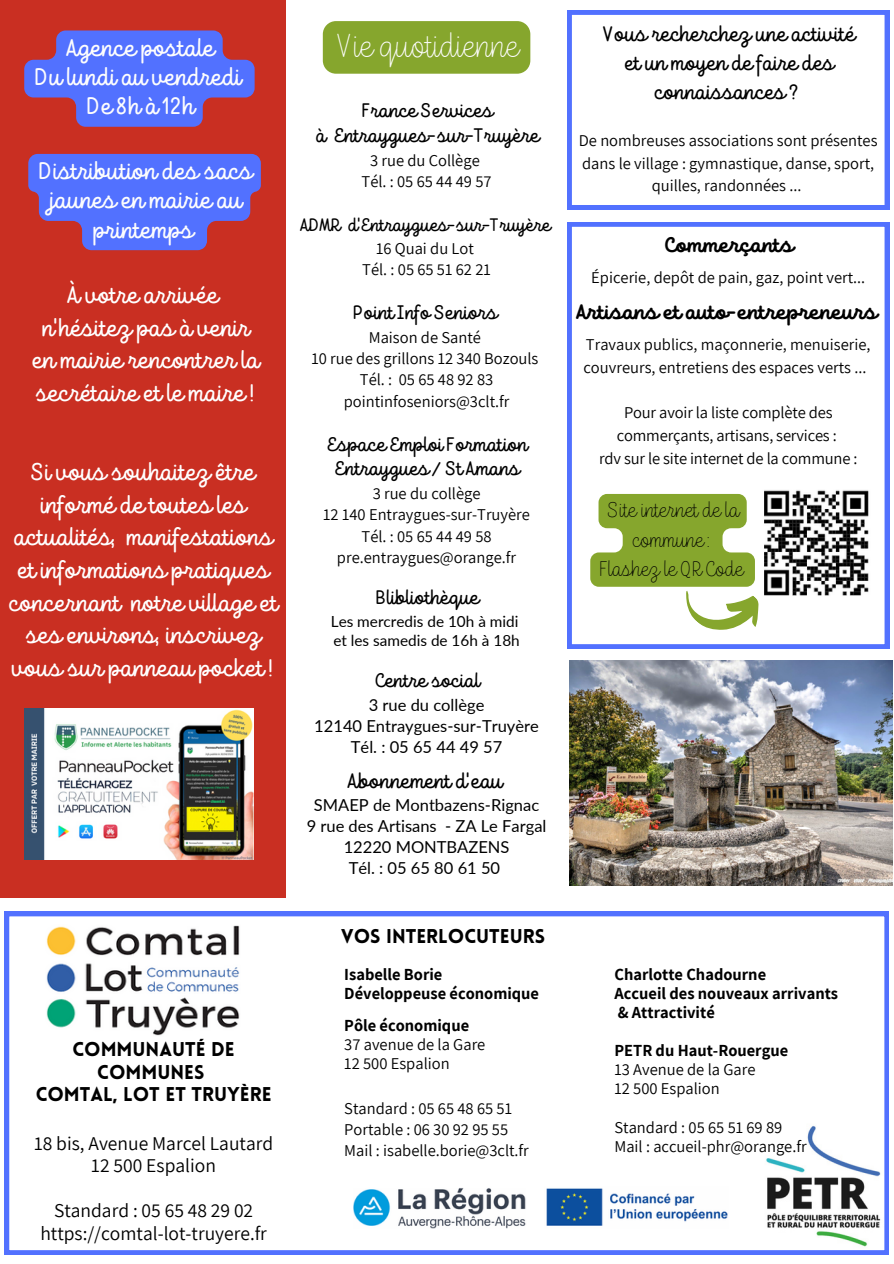
<style>
.page{position:relative;width:894px;height:1264px;background:#fff}
.page>*{position:absolute;margin:0;border:0;box-sizing:border-box;transform-origin:0 0}
.t1{font:200 33px "TT Milks Script";color:#fdfdfd}
.t2{font:24px/32.7px "TT Milks Script";color:#fff;text-align:center}
.t3{font:24px/29.2px "TT Milks Script";color:#fdfdfd;text-align:center}
.t4{font:21px/29.2px "TT Milks Script";color:#000;text-align:center}
.t5{font:200 21px/29.2px "TT Milks Script";color:#000;text-align:center}
.t6{font:700 21px "TT Milks Script";color:#000}
.t7{font:20.85px "TT Milks Script";color:#000}
.t8{font:19.5px/24.8px "TT Milks Script";color:#000;text-align:center}
.t9{font:19.5px/22.5px "Assistant";color:#000;text-align:center}
.t10{font:900 19.5px/22.5px "Lovelo";color:#000;text-align:center}
.t11{font:18px "TT Milks Script";color:#000}
.t12{font:16.5px/21.3px "Assistant";color:#000;text-align:center}
.t13{font:16.5px/20.9px "Lato";color:#000;text-align:center}
.t14{font:700 16.5px/19.2px "Assistant";color:#000}
.t15{font:15.3px "Lato";color:#000}
.s1{font-weight:700}
</style>
<div class="page">
<div style="left:0;top:0;width:286px;height:897px;background:#c92f22"></div>
<svg style="left:567px;top:222px;width:321px;height:426px"></svg>
<img style="left:25px;top:708px;width:228px;height:152px">
<div style="left:323px;top:21px;width:207px;height:53px;background:#86a62d"></div>
<svg style="left:24px;top:30px;width:230px;height:97px"></svg>
<img style="left:761px;top:486px;width:112px;height:110px">
<svg style="left:590px;top:494px;width:180px;height:155px"></svg>
<svg style="left:567px;top:10px;width:321px;height:199px"></svg>
<img style="left:569px;top:660px;width:323px;height:225px">
<svg style="left:28px;top:154px;width:233px;height:96px"></svg>
<svg style="left:5px;top:911px;width:883px;height:343px"></svg>
<h6 class="t3" style="left:34px;top:34px;width:207px">Agence postale<br>Du lundi au vendredi<br>De 8h à 12h</h6>
<p class="t3" style="left:38px;top:157px;width:215px">Distribution des sacs jaunes en mairie au printemps</p>
<h4 class="t2" style="left:31px;top:279px;width:229px">À votre arrivée n'hésitez pas à venir en mairie rencontrer la secrétaire et le maire !</h4>
<p class="t2" style="left:8px;top:456px;width:270px">Si vous souhaitez être informé de toutes les actualités, manifestations et informations pratiques concernant notre village et ses environs, inscrivez vous sur panneau pocket !</p>
<p class="t1" style="left:336px;top:27px;width:182px">Vie quotidienne</p>
<h6 class="t8" style="left:315px;top:99px;width:225px">France Services<br>à Entraygues-sur-Truyère</h6>
<h6 class="t12" style="left:361px;top:149px;width:131px">3 rue du Collège<br>Tél. : 05 65 44 49 57</h6>
<h6 class="t11" style="left:299px;top:215px;width:251px">ADMR d'Entraygues-sur-Truyère</h6>
<h6 class="t12" style="left:362px;top:237px;width:130px">16 Quai du Lot<br>Tél. : 05 65 51 62 21</h6>
<h6 class="t8" style="left:352px;top:301px;width:145px">Point Info Seniors</h6>
<h6 class="t12" style="left:311px;top:326px;width:228px">Maison de Santé<br>10 rue des grillons 12 340 Bozouls<br>Tél. : 05 65 48 92 83 pointinfoseniors@3clt.fr</h6>
<p class="t8" style="left:326px;top:432px;width:201px">Espace Emploi Formation<br>Entraygues / St Amans</p>
<p class="t12" style="left:323px;top:482px;width:208px">3 rue du collège<br>12 140 Entraygues-sur-Truyère<br>Tél. : 05 65 44 49 58 pre.entraygues@orange.fr</p>
<h2 class="t8" style="left:375px;top:585px;width:104px">Blibliothèque</h2>
<h2 class="t15" style="left:331px;top:611px;width:189px">Les mercredis de 10h à midi</h2>
<h2 class="t15" style="left:333px;top:631px;width:188px">et les samedis de 16h à 18h</h2>
<p class="t8" style="left:374px;top:669px;width:106px">Centre social</p>
<p class="t13" style="left:314px;top:694px;width:226px">3 rue du collège<br>12140 Entraygues-sur-Truyère<br>Tél. : 05 65 44 49 57</p>
<h1 class="t7" style="left:347px;top:769px;width:155px">Abonnement d'eau</h1>
<h1 class="t13" style="left:306px;top:794px;width:241px">SMAEP de Montbazens-Rignac<br>9 rue des Artisans - ZA Le Fargal<br>12220 MONTBAZENS</h1>
<h4 class="t13" style="left:348px;top:856px;width:153px">Tél. : 05 65 80 61 50</h4>
<p class="t10" style="left:36px;top:1039px;width:237px">COMMUNAUTÉ DE<br>COMMUNES<br>COMTAL, LOT ET TRUYÈRE</p>
<h4 class="t9" style="left:34px;top:1131px;width:241px">18 bis, Avenue Marcel Lautard<br>12 500 Espalion</h4>
<p class="t9" style="left:40px;top:1198px;width:228px">Standard : 05 65 48 29 02 https://comtal-lot-truyere.fr</p>
<h5 class="t10" style="left:341px;top:927px;width:205px">VOS INTERLOCUTEURS</h5>
<h3 class="t14" style="left:344px;top:964px;width:196px">Isabelle Borie<br>Développeuse économique</h3>
<h6 class="t12" style="left:344px;top:1015px;width:143px;line-height:19.2px;text-align:left"><span class="s1">Pôle économique<br></span>37 avenue de la Gare<br>12 500 Espalion</h6>
<h6 class="t12" style="left:344px;top:1097px;width:186px;text-align:left">Standard : 05 65 48 65 51<br>Portable : 06 30 92 95 55<br>Mail : isabelle.borie@3clt.fr</h6>
<h6 class="t4" style="left:602px;top:20px;width:253px">Vous recherchez une activité et un moyen de faire des connaissances ?</h6>
<h6 class="t12" style="left:578px;top:129px;width:300px;line-height:22.5px">De nombreuses associations sont présentes dans le village : gymnastique, danse, sport, quilles, randonnées ...</h6>
<h4 class="t6" style="left:664px;top:233px;width:130px">Commerçants</h4>
<h4 class="t12" style="left:591px;top:266px;width:275px">Épicerie, depôt de pain, gaz, point vert...</h4>
<h3 class="t6" style="left:575px;top:300px;width:301px">Artisans et auto-entrepreneurs</h3>
<h5 class="t12" style="left:583px;top:332px;width:288px;line-height:23px;text-align:left">Travaux publics, maçonnerie, menuiserie, couvreurs, entretiens des espaces verts ...</h5>
<h6 class="t12" style="left:599px;top:400px;width:260px;line-height:23px">Pour avoir la liste complète des commerçants, artisans, services :<br>rdv sur le site internet de la commune :</h6>
<p class="t5" style="left:598px;top:496px;width:145px">Site internet de la commune :<br>Flashez le QR Code</p>
<p class="t14" style="left:614px;top:964px;width:225px">Charlotte Chadourne<br>Accueil des nouveaux arrivants &amp; Attractivité</p>
<p class="t12" style="left:614px;top:1040px;width:175px;line-height:19.2px;text-align:left"><span class="s1">PETR du Haut-Rouergue<br></span>13 Avenue de la Gare<br>12 500 Espalion</p>
<h3 class="t12" style="left:614px;top:1116px;width:194px;line-height:19.2px;text-align:left">Standard : 05 65 51 69 89<br>Mail : accueil-phr@orange.fr</h3>
</div>
